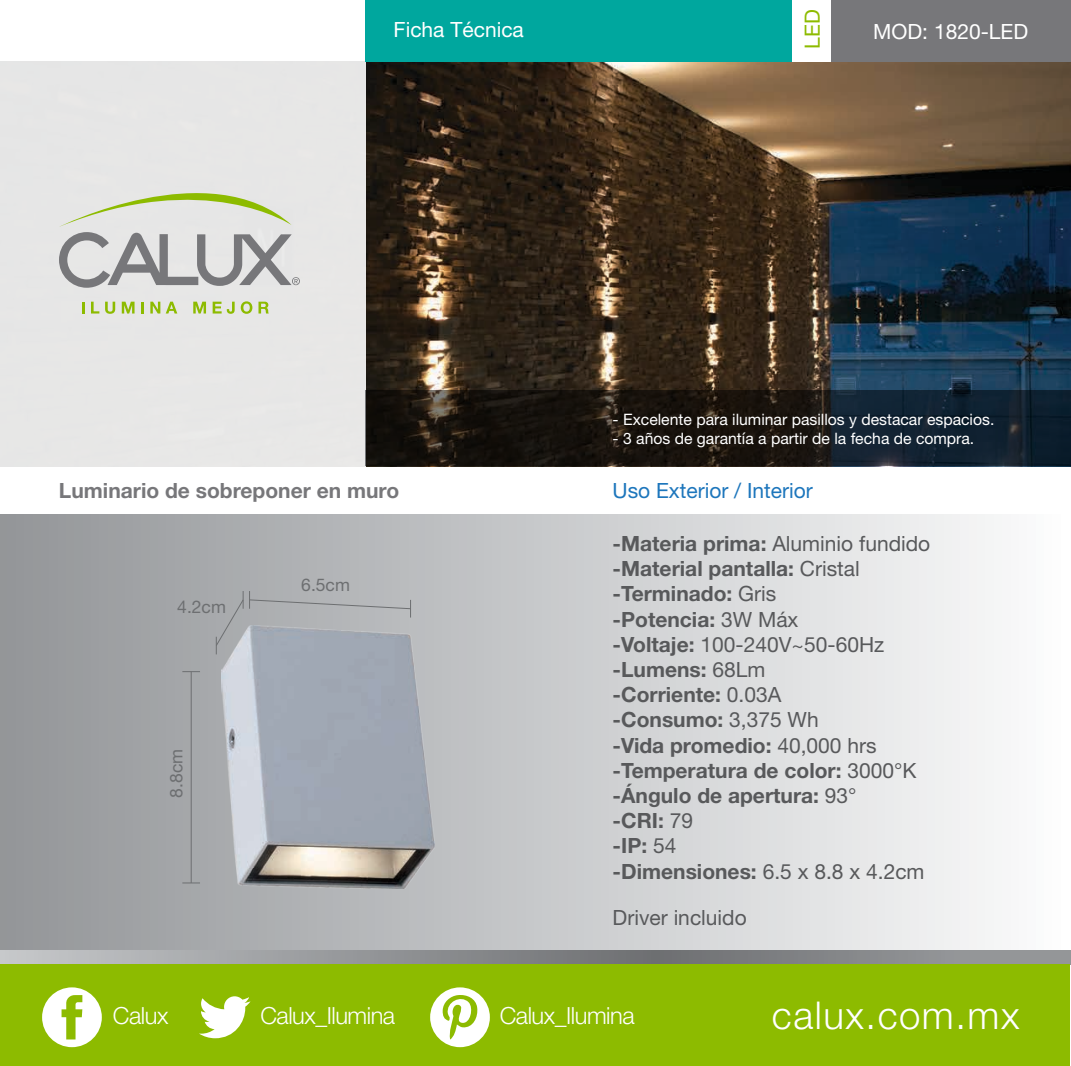
<style>
.page{position:relative;width:1071px;height:1066px;background:#fff}
.page>*{position:absolute;margin:0;border:0;box-sizing:border-box;transform-origin:0 0}
.t1{font:300 38.32px "Helvetica Neue";letter-spacing:.04em;color:#fff}
.t2{font:300 23.62px "Helvetica Neue";letter-spacing:-.02em;color:#fff}
.t3{font:700 21px/25.2px "Helvetica Neue";color:#58595b}
.t4{font:700 21px "Helvetica Neue";color:#77777a}
.t5{font:21px "Helvetica Neue";color:#fff}
.t6{font:21px "Helvetica Neue";color:#1d76bc}
.t7{font:21px "Helvetica Neue";color:#58595b}
.t8{font:21px "Helvetica Neue";color:#8dbb00}
.t9{font:17.5px "Helvetica Neue";color:#6d6f71}
.t10{font:15.75px "Helvetica Neue";color:#fff}
.s1{font-weight:400}
</style>
<div class="page">
<img style="left:366px;top:61px;width:705px;height:329px">
<div style="left:1px;top:514px;width:1069px;height:450px;background:linear-gradient(to right,#929598,#fcfdfd)"></div>
<svg style="left:0;top:950px;width:1071px;height:14px;background:#919396"></svg>
<svg style="left:0;top:4px;width:366px;height:463px;fill:#e7e7e6"></svg>
<svg style="left:82px;top:301px;width:2px;height:12px"></svg>
<svg style="left:91px;top:301px;width:8px;height:12px"></svg>
<svg style="left:105px;top:301px;width:10px;height:13px"></svg>
<svg style="left:122px;top:301px;width:13px;height:12px"></svg>
<svg style="left:141px;top:301px;width:3px;height:12px"></svg>
<svg style="left:150px;top:301px;width:10px;height:12px"></svg>
<svg style="left:166px;top:301px;width:11px;height:12px"></svg>
<svg style="left:193px;top:301px;width:13px;height:12px"></svg>
<svg style="left:213px;top:301px;width:22px;height:13px"></svg>
<svg style="left:241px;top:301px;width:11px;height:13px"></svg>
<svg style="left:259px;top:301px;width:10px;height:12px"></svg>
<svg style="left:59px;top:152px;width:241px;height:136px;background:#d3d4cf"></svg>
<div style="left:366px;top:0;width:705px;height:61px;background:#00a79e"></div>
<div style="left:831px;top:0;width:240px;height:61px;background:#77777a"></div>
<div style="left:792px;top:0;width:39px;height:61px;background:#fff"></div>
<svg style="left:366px;top:390px;width:705px;height:76px;background:#17191a"></svg>
<div style="left:0;top:964px;width:1070px;height:101px;background:#8dbb00"></div>
<svg style="left:42px;top:987px;width:60px;height:59px"></svg>
<svg style="left:199px;top:996px;width:52px;height:42px"></svg>
<svg style="left:430px;top:987px;width:60px;height:59px"></svg>
<svg style="left:182px;top:671px;width:18px;height:1px"></svg>
<svg style="left:182px;top:882px;width:18px;height:1px"></svg>
<hr style="left:191px;top:671px;width:1px;height:211px;background:#6d6f71">
<svg style="left:215px;top:591px;width:196px;height:63px;background:#adafb2"></svg>
<img style="left:221px;top:625px;width:214px;height:263px">
<p class="t5" style="left:394px;top:17px;width:132px">Ficha Técnica</p>
<p class="t8" style="left:800px;top:49px;width:41px;rotate:-90deg">LED</p>
<p class="t5" style="left:873px;top:19px;width:156px">MOD: 1820-LED</p>
<p class="t10" style="left:613px;top:410px;width:383px">- Excelente para iluminar pasillos y destacar espacios.</p>
<p class="t10" style="left:613px;top:429px;width:363px">- 3 años de garantía a partir de la fecha de compra.</p>
<p class="t4" style="left:59px;top:477px;width:342px">Luminario de sobreponer en muro</p>
<p class="t6" style="left:613px;top:478px;width:202px">Uso Exterior / Interior</p>
<p class="t9" style="left:177px;top:596px;width:50px">4.2cm</p>
<p class="t9" style="left:166px;top:797px;width:50px;rotate:-90deg">8.8cm</p>
<p class="t9" style="left:301px;top:574px;width:50px">6.5cm</p>
<p class="t3" style="left:613px;top:530px;width:319px">-Materia prima: <span class="s1">Aluminio fundido </span>-Material pantalla: <span class="s1">Cristal </span>-Terminado: <span class="s1">Gris<br></span>-Potencia: <span class="s1">3W Máx<br></span>-Voltaje: <span class="s1">100-240V~50-60Hz </span>-Lumens: <span class="s1">68Lm<br></span>-Corriente: <span class="s1">0.03A<br></span>-Consumo: <span class="s1">3,375 Wh<br></span>-Vida promedio: <span class="s1">40,000 hrs </span>-Temperatura de color: <span class="s1">3000°K </span>-Ángulo de apertura: <span class="s1">93°<br></span>-CRI: <span class="s1">79<br></span>-IP: <span class="s1">54<br></span>-Dimensiones: <span class="s1">6.5 x 8.8 x 4.2cm</span></p>
<p class="t7" style="left:613px;top:904px;width:136px">Driver incluido</p>
<p class="t2" style="left:113px;top:1001px;width:57px">Calux</p>
<p class="t2" style="left:260px;top:1001px;width:136px">Calux_Ilumina</p>
<p class="t2" style="left:500px;top:1001px;width:136px">Calux_Ilumina</p>
<h1 class="t1" style="left:772px;top:991px;width:249px">calux.com.mx</h1>
</div>
